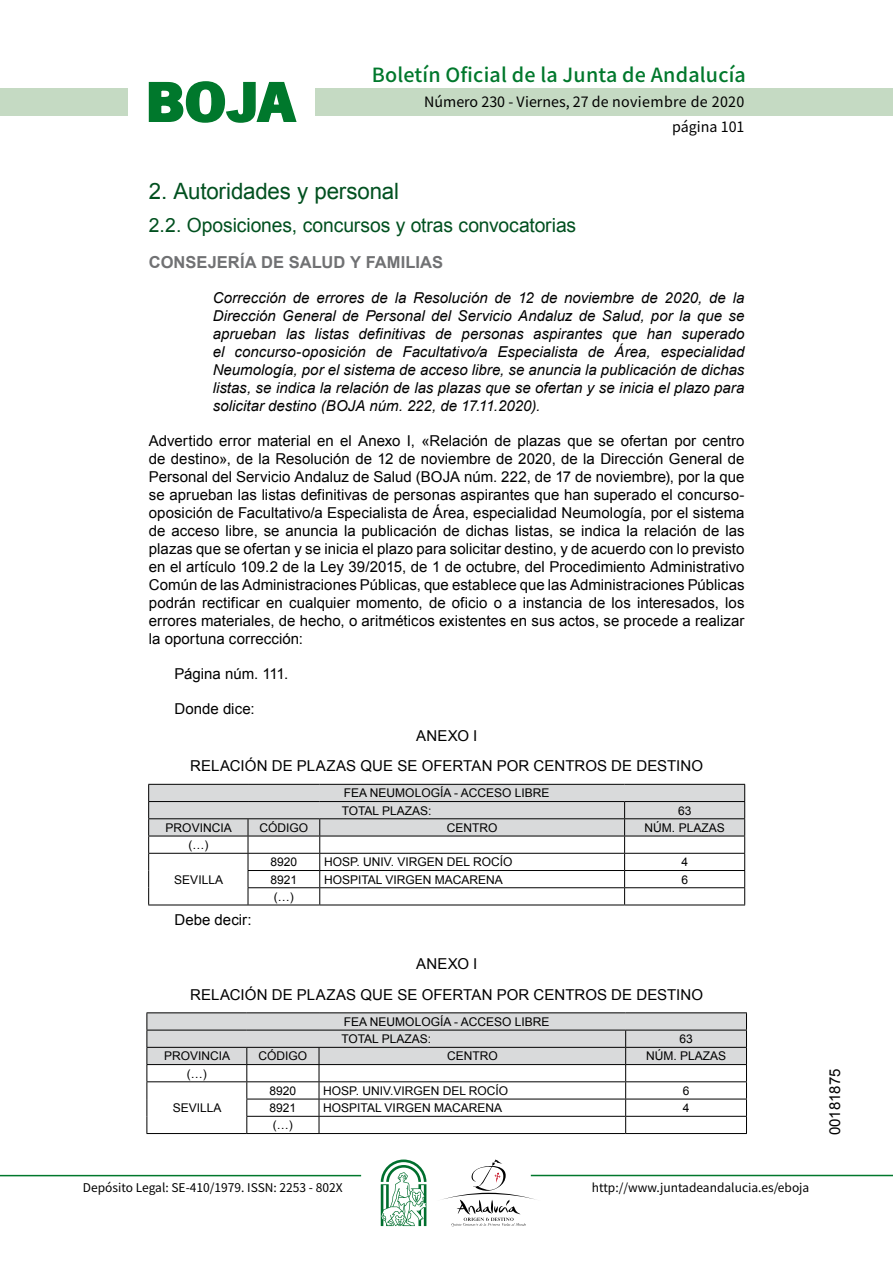
<style>
.page{position:relative;width:893px;height:1263px;background:#fff}
.page>*{position:absolute;margin:0;border:0;box-sizing:border-box;transform-origin:0 0}
.t1{font:700 57.75px "News Got T";color:#00782c;scale:1.14 1}
.t2{font:22.5px "Arial";letter-spacing:-.01em;color:#00501f}
.t3{font:19.5px "Arial";letter-spacing:-.005em;color:#00501f}
.t4{font:500 19.5px "Noto Sans HK";letter-spacing:.01em;color:#00782c}
.t5{font:700 16.5px "Arial";letter-spacing:.005em;color:#707173}
.t6{font:15px/18px "Arial";letter-spacing:.005em;color:#000;text-align:center}
.t7{font:italic 15px/18px "Arial";color:#000;text-align:justify}
.t8{font:14.25px/24.5px "Noto Sans HK";color:#000;text-align:right}
.t9{font:12px/17.2px "Arial";color:#000}
.t10{font:12px "Noto Sans HK";color:#000}
</style>
<div class="page">
<div style="left:315px;top:88px;width:577px;height:28px;background:#c5dac3"></div>
<div style="left:0;top:88px;width:128px;height:28px;background:#c5dac3"></div>
<hr style="left:0;top:1175px;width:361px;height:1px;background:#00782c">
<hr style="left:531px;top:1175px;width:361px;height:1px;background:#00782c">
<svg style="left:148px;top:81px;width:149px;height:42px"></svg>
<svg style="left:442px;top:1159px;width:100px;height:67px"></svg>
<svg style="left:381px;top:1160px;width:45px;height:66px"></svg>
<svg style="left:148px;top:784px;width:597px;height:121px"></svg>
<hr style="left:148px;top:905px;width:100px;height:1px;background:#000">
<hr style="left:248px;top:905px;width:72px;height:1px;background:#000">
<hr style="left:320px;top:905px;width:304px;height:1px;background:#000">
<hr style="left:624px;top:905px;width:121px;height:1px;background:#000">
<hr style="left:146px;top:1012px;width:101px;height:1px;background:#000">
<hr style="left:247px;top:1012px;width:72px;height:1px;background:#000">
<hr style="left:319px;top:1012px;width:306px;height:1px;background:#000">
<hr style="left:625px;top:1012px;width:121px;height:1px;background:#000">
<svg style="left:146px;top:1013px;width:601px;height:120px"></svg>
<hr style="left:146px;top:1133px;width:101px;height:1px;background:#000">
<hr style="left:247px;top:1133px;width:72px;height:1px;background:#000">
<hr style="left:319px;top:1133px;width:306px;height:1px;background:#000">
<hr style="left:625px;top:1133px;width:121px;height:1px;background:#000">
<h1 class="t1" style="left:145px;top:68px;width:133px">BOJA</h1>
<h3 class="t4" style="left:372px;top:64px;width:375px">Boletín Oficial de la Junta de Andalucía</h3>
<p class="t8" style="left:424px;top:90px;width:322px">Número 230 - Viernes, 27 de noviembre de 2020 página 101</p>
<h2 class="t2" style="left:149px;top:177px;width:252px">2. Autoridades y personal</h2>
<h3 class="t3" style="left:149px;top:212px;width:429px">2.2. Oposiciones, concursos y otras convocatorias</h3>
<p class="t5" style="left:149px;top:251px;width:296px">CONSEJERÍA DE SALUD Y FAMILIAS</p>
<p class="t7" style="left:213px;top:289px;width:533px">Corrección de errores de la Resolución de 12 de noviembre de 2020, de la Dirección General de Personal del Servicio Andaluz de Salud, por la que se aprueban las listas definitivas de personas aspirantes que han superado el concurso-oposición de Facultativo/a Especialista de Área, especialidad Neumología, por el sistema de acceso libre, se anuncia la publicación de dichas listas, se indica la relación de las plazas que se ofertan y se inicia el plazo para solicitar destino (BOJA núm. 222, de 17.11.2020).</p>
<p class="t6" style="left:149px;top:432px;width:597px;text-align:justify">Advertido error material en el Anexo I, «Relación de plazas que se ofertan por centro de destino», de la Resolución de 12 de noviembre de 2020, de la Dirección General de Personal del Servicio Andaluz de Salud (BOJA núm. 222, de 17 de noviembre), por la que se aprueban las listas definitivas de personas aspirantes que han superado el concurso&shy;oposición de Facultativo/a Especialista de Área, especialidad Neumología, por el sistema de acceso libre, se anuncia la publicación de dichas listas, se indica la relación de las plazas que se ofertan y se inicia el plazo para solicitar destino, y de acuerdo con lo previsto en el artículo 109.2 de la Ley 39/2015, de 1 de octubre, del Procedimiento Administrativo Común de las Administraciones Públicas, que establece que las Administraciones Públicas podrán rectificar en cualquier momento, de oficio o a instancia de los interesados, los errores materiales, de hecho, o aritméticos existentes en sus actos, se procede a realizar la oportuna corrección:</p>
<p class="t6" style="left:174px;top:665px;width:115px">Página núm. 111.</p>
<p class="t6" style="left:174px;top:700px;width:82px">Donde dice:</p>
<p class="t6" style="left:190px;top:720px;width:514px;line-height:30.8px">ANEXO I<br>RELACIÓN DE PLAZAS QUE SE OFERTAN POR CENTROS DE DESTINO</p>
<p class="t9" style="left:342px;top:785px;width:209px">FEA NEUMOLOGÍA - ACCESO LIBRE<br>TOTAL PLAZAS:</p>
<p class="t9" style="left:678px;top:802px;width:15px">63</p>
<p class="t9" style="left:166px;top:819px;width:68px">PROVINCIA</p>
<p class="t9" style="left:259px;top:819px;width:50px">CÓDIGO</p>
<p class="t9" style="left:447px;top:819px;width:52px">CENTRO</p>
<p class="t9" style="left:644px;top:819px;width:82px">NÚM. PLAZAS</p>
<p class="t9" style="left:188px;top:836px;width:21px">(…)</p>
<p class="t9" style="left:174px;top:871px;width:50px">SEVILLA</p>
<p class="t9" style="left:270px;top:854px;width:28px">8920</p>
<p class="t9" style="left:324px;top:854px;width:190px">HOSP. UNIV. VIRGEN DEL ROCÍO</p>
<p class="t9" style="left:681px;top:854px;width:8px">4</p>
<p class="t9" style="left:270px;top:871px;width:28px">8921</p>
<p class="t9" style="left:324px;top:871px;width:180px">HOSPITAL VIRGEN MACARENA</p>
<p class="t9" style="left:681px;top:871px;width:8px">6</p>
<p class="t9" style="left:274px;top:888px;width:21px">(…)</p>
<p class="t6" style="left:174px;top:911px;width:79px">Debe decir:</p>
<p class="t6" style="left:190px;top:948px;width:514px;line-height:30.8px">ANEXO I<br>RELACIÓN DE PLAZAS QUE SE OFERTAN POR CENTROS DE DESTINO</p>
<p class="t9" style="left:341px;top:1013px;width:209px">FEA NEUMOLOGÍA - ACCESO LIBRE<br>TOTAL PLAZAS:</p>
<p class="t9" style="left:679px;top:1030px;width:15px">63</p>
<p class="t9" style="left:164px;top:1048px;width:68px">PROVINCIA</p>
<p class="t9" style="left:258px;top:1048px;width:50px">CÓDIGO</p>
<p class="t9" style="left:447px;top:1048px;width:52px">CENTRO</p>
<p class="t9" style="left:646px;top:1048px;width:82px">NÚM. PLAZAS</p>
<p class="t9" style="left:187px;top:1065px;width:21px">(…)</p>
<p class="t9" style="left:173px;top:1099px;width:50px">SEVILLA</p>
<p class="t9" style="left:269px;top:1082px;width:28px">8920</p>
<p class="t9" style="left:323px;top:1082px;width:186px">HOSP. UNIV.VIRGEN DEL ROCÍO</p>
<p class="t9" style="left:682px;top:1082px;width:8px">6</p>
<p class="t9" style="left:269px;top:1099px;width:28px">8921</p>
<p class="t9" style="left:323px;top:1099px;width:180px">HOSPITAL VIRGEN MACARENA</p>
<p class="t9" style="left:682px;top:1099px;width:8px">4</p>
<p class="t9" style="left:273px;top:1117px;width:21px">(…)</p>
<p class="t10" style="left:83px;top:1181px;width:261px">Depósito Legal: SE-410/1979. ISSN: 2253 - 802X</p>
<p class="t10" style="left:592px;top:1181px;width:219px">http://www.juntadeandalucia.es/eboja</p>
<p class="t6" style="left:826px;top:1135px;width:68px;rotate:-90deg">00181875</p>
</div>
